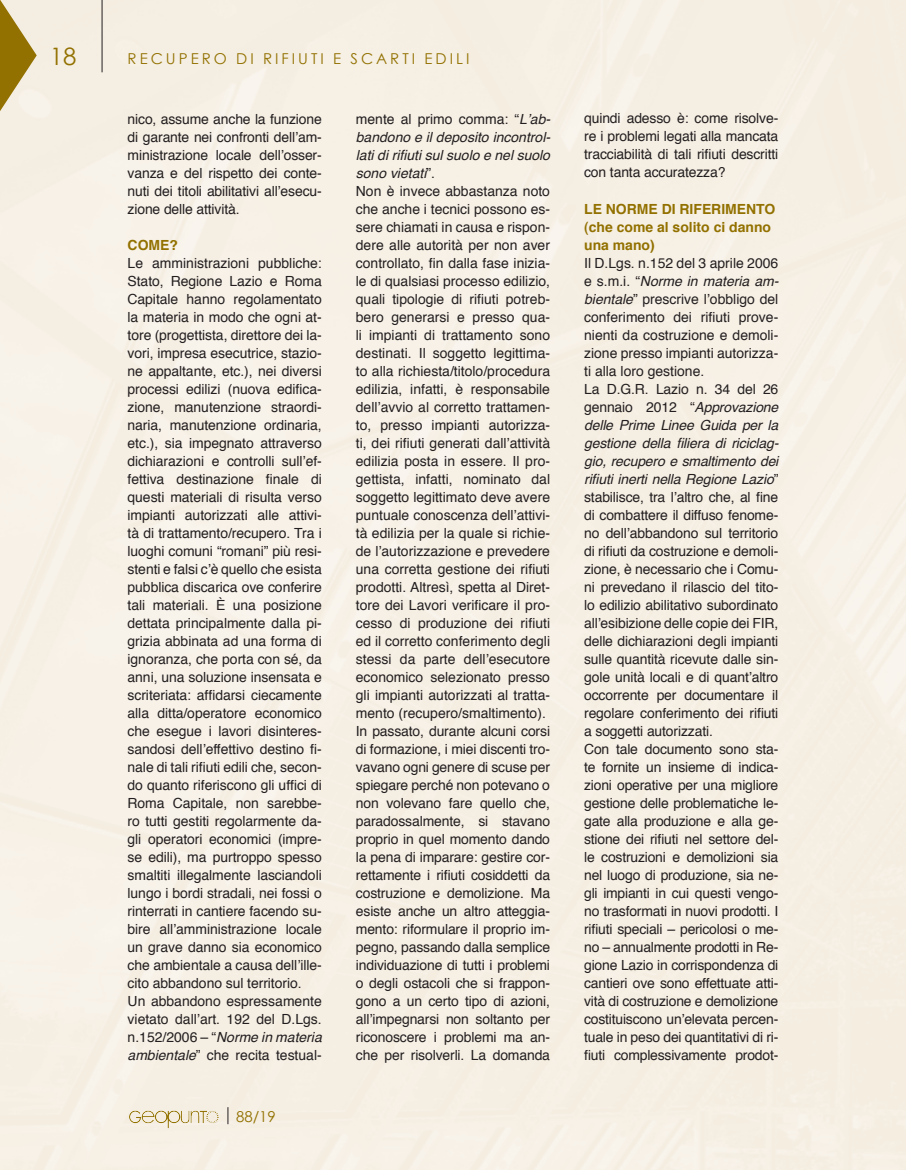
<style>
.page{position:relative;width:906px;height:1170px;background:#fff}
.page>*{position:absolute;margin:0;border:0;box-sizing:border-box;transform-origin:0 0}
.t1{font:24px "Century Gothic";color:#927100}
.t2{font:15px "Century Gothic";letter-spacing:.2em;color:#927100}
.t3{font:13.95px/18px "Helvetica";letter-spacing:-.005em;color:#231f20}
.t4{font:700 13.95px/18px "Helvetica";color:#927100}
.s1{font-style:italic}
</style>
<div class="page">
<div style="left:0;top:0;width:906px;height:1169px;background:#f6f0e5"></div>
<svg style="left:227px;top:1106px;width:1px;height:18px"></svg>
<svg style="left:206px;top:1110px;width:13px;height:13px"></svg>
<hr style="left:102px;top:0;width:1px;height:72px;background:#231f20">
<svg style="left:0;top:0;width:37px;height:111px;background:#c3af71"></svg>
<h1 class="t1" style="left:50px;top:41px;width:28px">18</h1>
<p class="t2" style="left:128px;top:50px;width:343px">RECUPERO DI RIFIUTI E SCARTI EDILI</p>
<p class="t3" style="left:128px;top:110px;width:196px;text-align:justify">nico, assume anche la funzione di garante nei confronti dell’am&shy;ministrazione locale dell’osser&shy;vanza e del rispetto dei conte&shy;nuti dei titoli abilitativi all’esecu&shy;zione delle attività.</p>
<p class="t4" style="left:128px;top:236px;width:52px">COME?</p>
<p class="t3" style="left:128px;top:254px;width:196px">Le amministrazioni pubbliche:<br>Stato, Regione Lazio e Roma Capitale hanno regolamentato la materia in modo che ogni at&shy;tore (progettista, direttore dei la&shy;vori, impresa esecutrice, stazio&shy;ne appaltante, etc.), nei diversi processi edilizi (nuova edifica&shy;zione, manutenzione straordi&shy;naria, manutenzione ordinaria, etc.), sia impegnato attraverso dichiarazioni e controlli sull’ef&shy;fettiva destinazione finale di questi materiali di risulta verso impianti autorizzati alle attivi&shy;tà di trattamento/recupero. Tra i luoghi comuni “romani” più resi&shy;stenti e falsi c’è quello che esista pubblica discarica ove conferire tali materiali. È una posizione dettata principalmente dalla pi&shy;grizia abbinata ad una forma di ignoranza, che porta con sé, da anni, una soluzione insensata e scriteriata: affidarsi ciecamente alla ditta/operatore economico che esegue i lavori disinteres&shy;sandosi dell’effettivo destino fi&shy;nale di tali rifiuti edili che, secon&shy;do quanto riferiscono gli uffici di Roma Capitale, non sarebbe&shy;ro tutti gestiti regolarmente da&shy;gli operatori economici (impre&shy;se edili), ma purtroppo spesso smaltiti illegalmente lasciandoli lungo i bordi stradali, nei fossi o rinterrati in cantiere facendo su&shy;bire all’amministrazione locale un grave danno sia economico che ambientale a causa dell’ille&shy;cito abbandono sul territorio.<br>Un abbandono espressamente vietato dall’art. 192 del D.Lgs. n.152/2006 – “<span class="s1">Norme in materia ambientale</span>” che recita testual-</p>
<p class="t2" style="left:236px;top:1106px;width:41px">88/19</p>
<p class="t3" style="left:356px;top:110px;width:196px">mente al primo comma: “<span class="s1">L’ab&shy;bandono e il deposito incontrol&shy;lati di rifiuti sul suolo e nel suolo sono vietati</span>”.<br>Non è invece abbastanza noto che anche i tecnici possono es&shy;sere chiamati in causa e rispon&shy;dere alle autorità per non aver controllato, fin dalla fase inizia&shy;le di qualsiasi processo edilizio, quali tipologie di rifiuti potreb&shy;bero generarsi e presso qua&shy;li impianti di trattamento sono destinati. Il soggetto legittima&shy;to alla richiesta/titolo/procedura edilizia, infatti, è responsabile dell’avvio al corretto trattamen&shy;to, presso impianti autorizza&shy;ti, dei rifiuti generati dall’attività edilizia posta in essere. Il pro&shy;gettista, infatti, nominato dal soggetto legittimato deve avere puntuale conoscenza dell’attivi&shy;tà edilizia per la quale si richie&shy;de l’autorizzazione e prevedere una corretta gestione dei rifiuti prodotti. Altresì, spetta al Diret&shy;tore dei Lavori verificare il pro&shy;cesso di produzione dei rifiuti ed il corretto conferimento degli stessi da parte dell’esecutore economico selezionato presso gli impianti autorizzati al tratta&shy;mento (recupero/smaltimento).<br>In passato, durante alcuni corsi di formazione, i miei discenti tro&shy;vavano ogni genere di scuse per spiegare perché non potevano o non volevano fare quello che, paradossalmente, si stavano proprio in quel momento dando la pena di imparare: gestire cor&shy;rettamente i rifiuti cosiddetti da costruzione e demolizione. Ma esiste anche un altro atteggia&shy;mento: riformulare il proprio im&shy;pegno, passando dalla semplice individuazione di tutti i problemi o degli ostacoli che si frappon&shy;gono a un certo tipo di azioni, all’impegnarsi non soltanto per riconoscere i problemi ma an&shy;che per risolverli. La domanda</p>
<p class="t3" style="left:584px;top:110px;width:196px;text-align:justify">quindi adesso è: come risolve&shy;re i problemi legati alla mancata tracciabilità di tali rifiuti descritti con tanta accuratezza?</p>
<p class="t4" style="left:584px;top:200px;width:193px">LE NORME DI RIFERIMENTO (che come al solito ci danno una mano)</p>
<p class="t3" style="left:584px;top:254px;width:196px">Il D.Lgs. n.152 del 3 aprile 2006 e s.m.i. “<span class="s1">Norme in materia am&shy;bientale</span>” prescrive l’obbligo del conferimento dei rifiuti prove&shy;nienti da costruzione e demoli&shy;zione presso impianti autorizza&shy;ti alla loro gestione.<br>La D.G.R. Lazio n. 34 del 26 gennaio 2012 “<span class="s1">Approvazione delle Prime Linee Guida per la gestione della filiera di riciclag&shy;gio, recupero e smaltimento dei rifiuti inerti nella Regione Lazio</span>” stabilisce, tra l’altro che, al fine di combattere il diffuso fenome&shy;no dell’abbandono sul territorio di rifiuti da costruzione e demoli&shy;zione, è necessario che i Comu&shy;ni prevedano il rilascio del tito&shy;lo edilizio abilitativo subordinato all’esibizione delle copie dei FIR, delle dichiarazioni degli impianti sulle quantità ricevute dalle sin&shy;gole unità locali e di quant’altro occorrente per documentare il regolare conferimento dei rifiuti a soggetti autorizzati.<br>Con tale documento sono sta&shy;te fornite un insieme di indica&shy;zioni operative per una migliore gestione delle problematiche le&shy;gate alla produzione e alla ge&shy;stione dei rifiuti nel settore del&shy;le costruzioni e demolizioni sia nel luogo di produzione, sia ne&shy;gli impianti in cui questi vengo&shy;no trasformati in nuovi prodotti. I rifiuti speciali – pericolosi o me&shy;no – annualmente prodotti in Re&shy;gione Lazio in corrispondenza di cantieri ove sono effettuate atti&shy;vità di costruzione e demolizione costituiscono un’elevata percen&shy;tuale in peso dei quantitativi di ri&shy;fiuti complessivamente prodot-</p>
</div>
